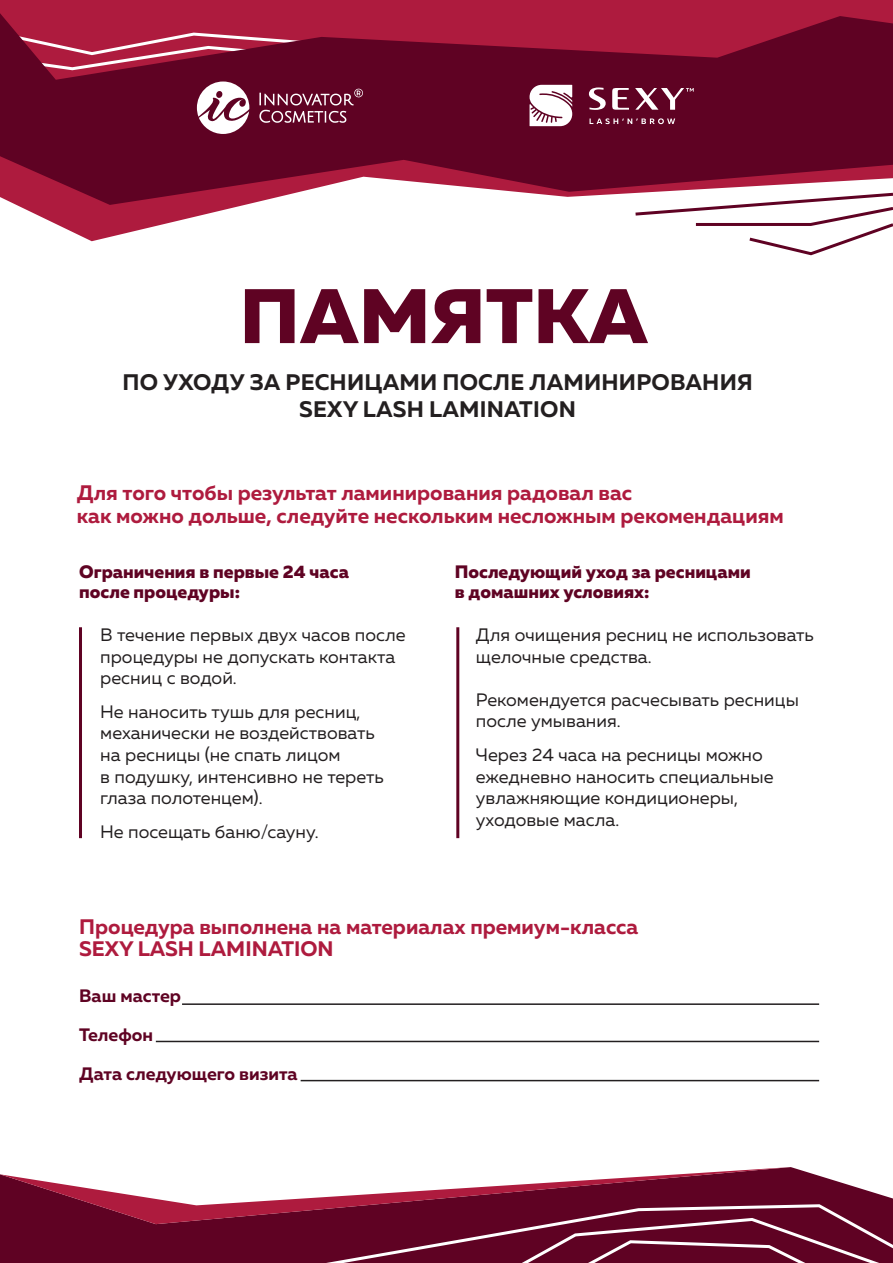
<style>
.page{position:relative;width:893px;height:1263px;background:#fff}
.page>*{position:absolute;margin:0;border:0;box-sizing:border-box;transform-origin:0 0}
.t1{font:700 22.5px/27px "Muller";letter-spacing:.01em;color:#231f20;text-align:center}
.t2{font:700 21px/22.5px "Muller";color:#ae1b3e}
.t3{font:18px/21.6px "Muller";color:#231f20}
.t4{font:800 18px/19.5px "Muller";color:#5f0323}
.t5{font:700 18px/39px "Muller";color:#5f0323}
</style>
<div class="page">
<svg style="left:0;top:0;width:842px;height:241px"></svg>
<svg style="left:0;top:13px;width:842px;height:192px;background:#7d1736"></svg>
<svg style="left:632px;top:191px;width:210px;height:65px"></svg>
<svg style="left:842px;top:0;width:51px;height:245px;fill:#5f0223"></svg>
<svg style="left:197px;top:82px;width:52px;height:52px"></svg>
<svg style="left:259px;top:89px;width:104px;height:34px;background:#7f354f"></svg>
<svg style="left:589px;top:118px;width:86px;height:6px"></svg>
<svg style="left:589px;top:87px;width:17px;height:23px"></svg>
<svg style="left:612px;top:88px;width:17px;height:22px"></svg>
<svg style="left:530px;top:85px;width:42px;height:41px"></svg>
<svg style="left:635px;top:88px;width:59px;height:22px"></svg>
<hr style="left:79px;top:627px;width:3px;height:211px;background:#5f0223">
<svg style="left:245px;top:289px;width:403px;height:54px"></svg>
<hr style="left:456px;top:627px;width:3px;height:211px;background:#5f0223">
<hr style="left:182px;top:1003px;width:637px;height:2px;background:#231f20">
<hr style="left:156px;top:1041px;width:663px;height:1px;background:#231f20">
<hr style="left:301px;top:1080px;width:518px;height:1px;background:#231f20">
<svg style="left:0;top:1167px;width:893px;height:96px"></svg>
<p class="t1" style="left:122px;top:372px;width:632px">ПО УХОДУ ЗА РЕСНИЦАМИ ПОСЛЕ ЛАМИНИРОВАНИЯ<br>SEXY LASH LAMINATION</p>
<p class="t2" style="left:77px;top:484px;width:708px">Для того чтобы результат ламинирования радовал вас<br>как можно дольше, следуйте нескольким несложным рекомендациям</p>
<p class="t4" style="left:79px;top:564px;width:271px">Ограничения в первые 24 часа после процедуры:</p>
<p class="t3" style="left:100px;top:625px;width:307px">В течение первых двух часов после процедуры не допускать контакта ресниц с водой.</p>
<p class="t3" style="left:100px;top:702px;width:285px">Не наносить тушь для ресниц, механически не воздействовать на ресницы (не спать лицом<br>в подушку, интенсивно не тереть глаза полотенцем).</p>
<p class="t3" style="left:100px;top:822px;width:220px">Не посещать баню/сауну.</p>
<p class="t4" style="left:455px;top:564px;width:297px">Последующий уход за ресницами в домашних условиях:</p>
<p class="t3" style="left:476px;top:625px;width:339px">Для очищения ресниц не использовать щелочные средства.</p>
<p class="t3" style="left:476px;top:690px;width:324px">Рекомендуется расчесывать ресницы после умывания.</p>
<p class="t3" style="left:476px;top:745px;width:299px">Через 24 часа на ресницы можно ежедневно наносить специальные увлажняющие кондиционеры, уходовые масла.</p>
<p class="t2" style="left:79px;top:917px;width:561px">Процедура выполнена на материалах премиум-класса<br>SEXY LASH LAMINATION</p>
<p class="t5" style="left:79px;top:978px;width:220px">Ваш мастер<br>Телефон<br>Дата следующего визита</p>
</div>
